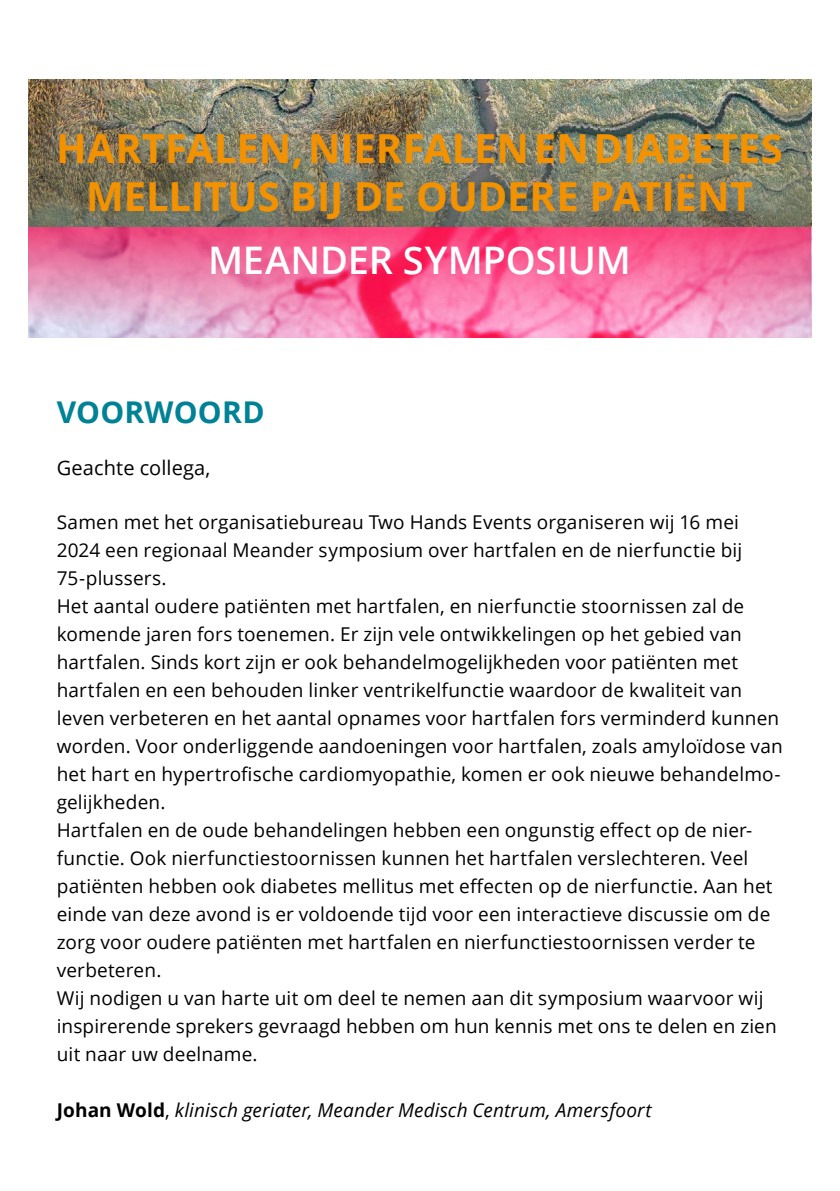
<style>
.page{position:relative;width:840px;height:1191px;background:#fff}
.page>*{position:absolute;margin:0;border:0;box-sizing:border-box;transform-origin:0 0}
.t1{font:700 40px/48px "Open Sans";color:#f39200;text-align:center}
.t2{font:600 38px "Open Sans";letter-spacing:-.005em;color:#fff}
.t3{font:700 30px "Open Sans";letter-spacing:.01em;color:#008296}
.t4{font:20px "Open Sans";letter-spacing:.005em;color:#000}
.t5{font:19px/28px "Open Sans";letter-spacing:.01em;color:#000}
.t6{font:italic 19px "Open Sans";letter-spacing:.005em;color:#000}
.s1{font-weight:700;font-style:normal}
.s2{font-style:normal}
</style>
<div class="page">
<img style="left:29px;top:79px;width:781px;height:148px">
<svg style="left:29px;top:227px;width:781px;height:110px"></svg>
<h1 class="t1" style="left:56px;top:124px;width:727px">HARTFALEN, NIERFALEN EN DIABETES<br>MELLITUS BIJ DE OUDERE PATIËNT</h1>
<h2 class="t2" style="left:208px;top:234px;width:424px">MEANDER SYMPOSIUM</h2>
<h3 class="t3" style="left:57px;top:391px;width:209px">VOORWOORD</h3>
<p class="t4" style="left:57px;top:454px;width:155px">Geachte collega,</p>
<p class="t5" style="left:57px;top:507px;width:727px">Samen met het organisatiebureau Two Hands Events organiseren wij 16 mei 2024 een regionaal Meander symposium over hartfalen en de nierfunctie bij 75-plussers.<br>Het aantal oudere patiënten met hartfalen, en nierfunctie stoornissen zal de komende jaren fors toenemen. Er zijn vele ontwikkelingen op het gebied van hartfalen. Sinds kort zijn er ook behandelmogelijkheden voor patiënten met hartfalen en een behouden linker ventrikelfunctie waardoor de kwaliteit van leven verbeteren en het aantal opnames voor hartfalen fors verminderd kunnen worden. Voor onderliggende aandoeningen voor hartfalen, zoals amyloïdose van het hart en hypertrofische cardiomyopathie, komen er ook nieuwe behandelmo&shy;gelijkheden.<br>Hartfalen en de oude behandelingen hebben een ongunstig effect op de nier&shy;functie. Ook nierfunctiestoornissen kunnen het hartfalen verslechteren. Veel patiënten hebben ook diabetes mellitus met effecten op de nierfunctie. Aan het einde van deze avond is er voldoende tijd voor een interactieve discussie om de zorg voor oudere patiënten met hartfalen en nierfunctiestoornissen verder te verbeteren.<br>Wij nodigen u van harte uit om deel te nemen aan dit symposium waarvoor wij inspirerende sprekers gevraagd hebben om hun kennis met ons te delen en zien uit naar uw deelname.</p>
<p class="t6" style="left:57px;top:1097px;width:596px"><span class="s1">Johan Wold</span><span class="s2">,</span> klinisch geriater, Meander Medisch Centrum, Amersfoort</p>
</div>
